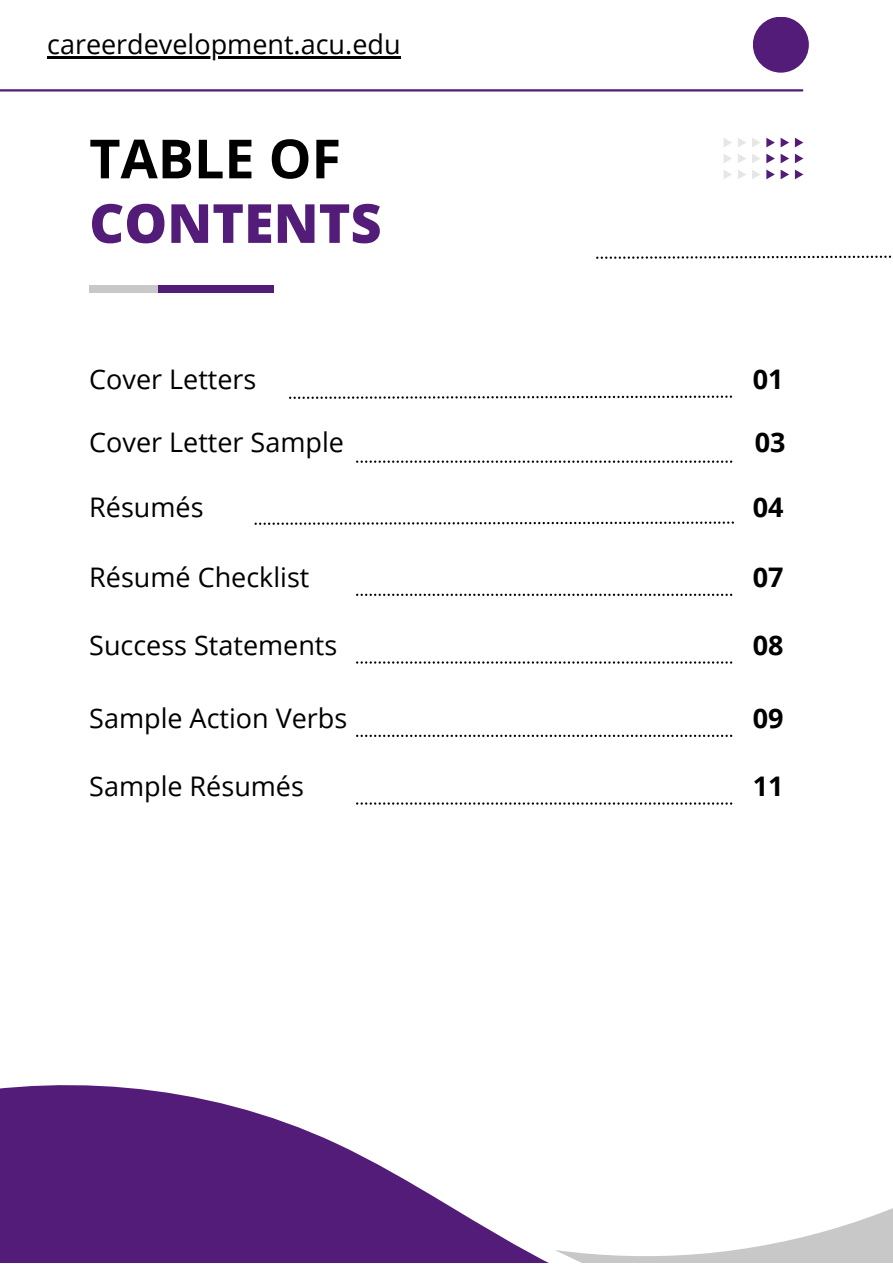
<style>
.page{position:relative;width:893px;height:1264px;background:#fff}
.page>*{position:absolute;margin:0;border:0;box-sizing:border-box;transform-origin:0 0}
.t1{font:800 54px "Open Sans";color:#521c78}
.t2{font:700 54px "Open Sans";color:#000}
.t3{font:27px "Open Sans";color:#000}
.t4{font:700 27px "Open Sans";color:#000}
</style>
<div class="page">
<hr style="left:0;top:89px;width:802px;height:2px;background:#521c78">
<div style="left:752px;top:17px;width:56px;height:56px;background:#521c78;border-radius:50%"></div>
<svg style="left:0;top:1085px;width:547px;height:177px;fill:#521c78"></svg>
<svg style="left:555px;top:1208px;width:337px;height:54px"></svg>
<svg style="left:780px;top:138px;width:23px;height:9px"></svg>
<svg style="left:780px;top:154px;width:23px;height:9px"></svg>
<svg style="left:780px;top:170px;width:23px;height:9px"></svg>
<svg style="left:766px;top:138px;width:8px;height:9px"></svg>
<svg style="left:766px;top:154px;width:8px;height:9px"></svg>
<svg style="left:766px;top:170px;width:8px;height:9px"></svg>
<svg style="left:723px;top:138px;width:37px;height:41px"></svg>
<div style="left:89px;top:284px;width:185px;height:8px;background:#521c78"></div>
<div style="left:89px;top:284px;width:68px;height:8px;background:#c8c8c8"></div>
<svg style="left:289px;top:395px;width:443px;height:4px"></svg>
<svg style="left:254px;top:521px;width:479px;height:4px"></svg>
<svg style="left:596px;top:255px;width:296px;height:4px"></svg>
<hr style="left:47px;top:56px;width:354px;height:2px;background:#000">
<svg style="left:356px;top:661px;width:376px;height:2px"></svg>
<svg style="left:356px;top:802px;width:376px;height:2px"></svg>
<svg style="left:356px;top:593px;width:376px;height:3px"></svg>
<svg style="left:356px;top:460px;width:376px;height:3px"></svg>
<svg style="left:356px;top:734px;width:376px;height:3px"></svg>
<p class="t3" style="left:47px;top:25px;width:355px">careerdevelopment.acu.edu</p>
<p class="t2" style="left:89px;top:121px;width:253px">TABLE OF</p>
<p class="t1" style="left:89px;top:185px;width:294px">CONTENTS</p>
<p class="t3" style="left:89px;top:360px;width:169px">Cover Letters</p>
<p class="t4" style="left:752px;top:360px;width:32px">01</p>
<p class="t3" style="left:89px;top:423px;width:256px">Cover Letter Sample</p>
<p class="t4" style="left:754px;top:423px;width:32px">03</p>
<p class="t3" style="left:89px;top:488px;width:116px">Résumés</p>
<p class="t4" style="left:752px;top:488px;width:32px">04</p>
<p class="t3" style="left:89px;top:558px;width:222px">Résumé Checklist</p>
<p class="t4" style="left:752px;top:558px;width:32px">07</p>
<p class="t3" style="left:89px;top:626px;width:249px">Success Statements</p>
<p class="t4" style="left:752px;top:626px;width:32px">08</p>
<p class="t3" style="left:89px;top:699px;width:259px">Sample Action Verbs</p>
<p class="t4" style="left:752px;top:699px;width:32px">09</p>
<p class="t3" style="left:89px;top:767px;width:216px">Sample Résumés</p>
<p class="t4" style="left:752px;top:767px;width:32px">11</p>
</div>
